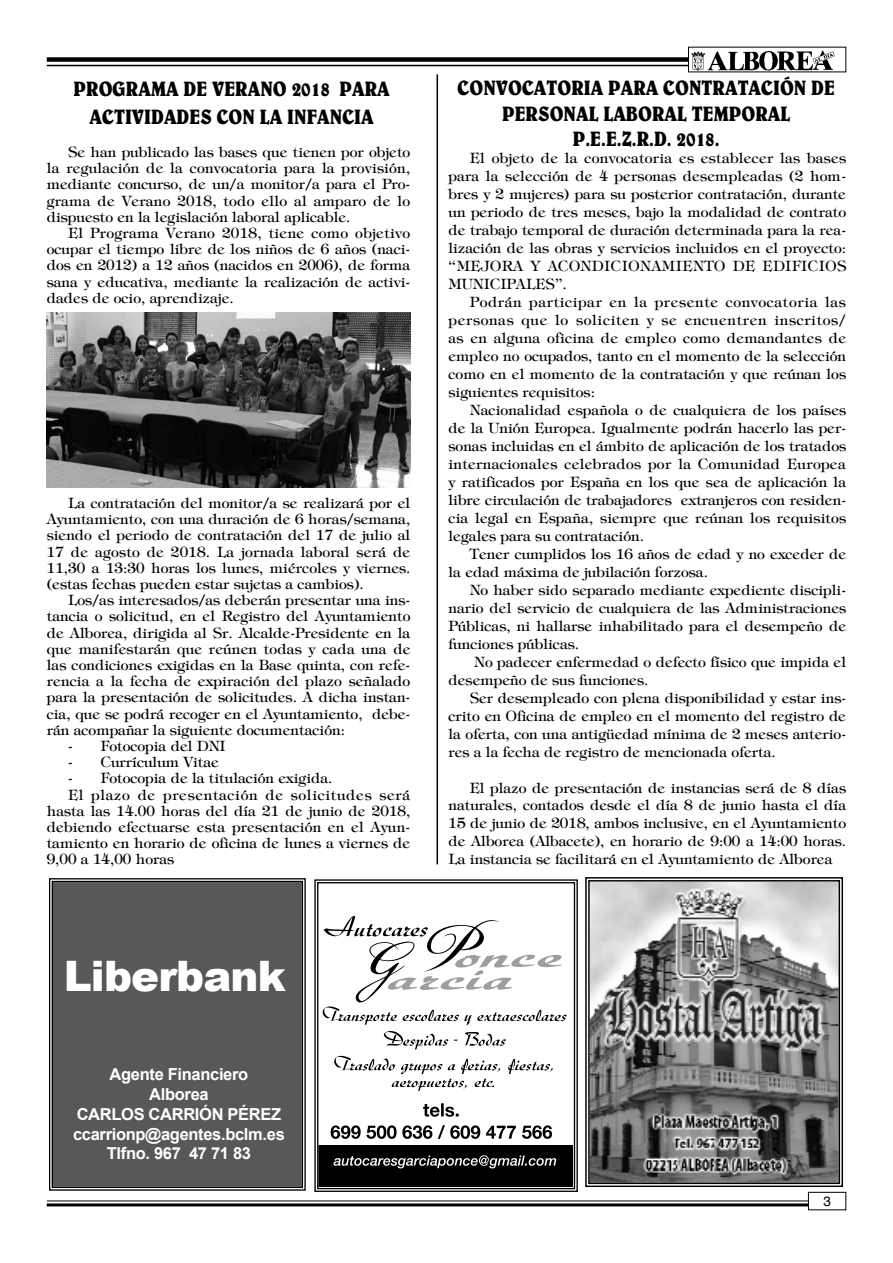
<style>
.page{position:relative;width:893px;height:1263px;background:#fff}
.page>*{position:absolute;margin:0;border:0;box-sizing:border-box;transform-origin:0 0}
.t1{font:900 42px "Arial";letter-spacing:-.02em;color:#fff}
.t2{font:700 21px/25.2px "Belwe";color:#000;text-align:center;scale:.85 1}
.t3{font:700 16.5px/19.8px "Arial";letter-spacing:-.02em;color:#fff;text-align:center}
.t4{font:14.25px/18px "Tiffany";color:#000;text-align:justify}
.t5{font:14.25px "Tiffany";letter-spacing:.045em;color:#000}
.t6{font:13.5px "Helvetica";color:#000}
</style>
<div class="page">
<hr style="left:47px;top:1200px;width:798px;height:1px;background:#000">
<hr style="left:47px;top:1203px;width:798px;height:3px;background:#000">
<img style="left:691px;top:50px;width:144px;height:20px">
<div style="left:47px;top:57px;width:642px;height:5px;background:#000"></div>
<hr style="left:47px;top:65px;width:642px;height:1px;background:#000">
<div style="left:808px;top:1192px;width:38px;height:18px;background:#fff"></div>
<div style="left:808px;top:1192px;width:38px;height:18px;border:1px solid #000"></div>
<svg style="left:585px;top:877px;width:258px;height:310px;background:#8b8b8b"></svg>
<div style="left:588px;top:880px;width:252px;height:304px;border:1px solid #000"></div>
<div style="left:49px;top:878px;width:257px;height:313px;background:#58585a"></div>
<div style="left:52px;top:881px;width:251px;height:307px;border:1px solid #000"></div>
<svg style="left:314px;top:879px;width:264px;height:313px"></svg>
<div style="left:317px;top:882px;width:258px;height:307px;border:1px solid #000"></div>
<hr style="left:436px;top:74px;width:2px;height:790px;background:#000">
<img style="left:47px;top:313px;width:363px;height:174px">
<h2 class="t2" style="left:74px;top:75px;width:373px;line-height:28.3px">PROGRAMA DE VERANO 2018 PARA<br>ACTIVIDADES CON LA INFANCIA</h2>
<p class="t4" style="left:47px;top:144px;width:365px;line-height:16.2px;text-indent:21px">Se han publicado las bases que tienen por objeto la regulación de la convocatoria para la provisión, mediante concurso, de un/a monitor/a para el Pro&shy;grama de Verano 2018, todo ello al amparo de lo dispuesto en la legislación laboral aplicable.</p>
<p class="t4" style="left:47px;top:225px;width:365px;line-height:16.2px;text-indent:21px">El Programa Verano 2018, tiene como objetivo ocupar el tiempo libre de los niños de 6 años (naci&shy;dos en 2012) a 12 años (nacidos en 2006), de forma sana y educativa, mediante la realización de activi&shy;dades de ocio, aprendizaje.</p>
<p class="t4" style="left:47px;top:495px;width:365px;line-height:16.2px;text-indent:21px">La contratación del monitor/a se realizará por el Ayuntamiento, con una duración de 6 horas/semana, siendo el periodo de contratación del 17 de julio al 17 de agosto de 2018. La jornada laboral será de 11,30 a 13:30 horas los lunes, miércoles y viernes. (estas fechas pueden estar sujetas a cambios).</p>
<p class="t4" style="left:47px;top:592px;width:365px;line-height:16.2px;text-indent:21px">Los/as interesados/as deberán presentar una ins&shy;tancia o solicitud, en el Registro del Ayuntamiento de Alborea, dirigida al Sr. Alcalde-Presidente en la que manifestarán que reúnen todas y cada una de las condiciones exigidas en la Base quinta, con refe&shy;rencia a la fecha de expiración del plazo señalado para la presentación de solicitudes. A dicha instan&shy;cia, que se podrá recoger en el Ayuntamiento, debe&shy;rán acompañar la siguiente documentación:</p>
<p class="t4" style="left:68px;top:737px;width:159px">- Fotocopia del DNI</p>
<p class="t4" style="left:68px;top:753px;width:153px">- Currículum Vitae</p>
<p class="t4" style="left:68px;top:769px;width:266px">- Fotocopia de la titulación exigida.</p>
<p class="t5" style="left:68px;top:786px;width:344px">El plazo de presentación de solicitudes será</p>
<p class="t4" style="left:47px;top:802px;width:365px">hasta las 14.00 horas del día 21 de junio de 2018,</p>
<p class="t4" style="left:47px;top:818px;width:365px">debiendo efectuarse esta presentación en el Ayun-</p>
<p class="t4" style="left:47px;top:834px;width:365px">tamiento en horario de oficina de lunes a viernes de</p>
<p class="t4" style="left:47px;top:850px;width:129px">9,00 a 14,00 horas</p>
<h2 class="t2" style="left:458px;top:76px;width:446px">CONVOCATORIA PARA CONTRATACIÓN DE<br>PERSONAL LABORAL TEMPORAL<br>P.E.E.Z.R.D. 2018.</h2>
<p class="t4" style="left:448px;top:149px;width:399px;text-indent:21px">El objeto de la convocatoria es establecer las bases para la selección de 4 personas desempleadas (2 hom&shy;bres y 2 mujeres) para su posterior contratación, durante un periodo de tres meses, bajo la modalidad de contrato de trabajo temporal de duración determinada para la rea&shy;lización de las obras y servicios incluidos en el proyecto: “MEJORA Y ACONDICIONAMIENTO DE EDIFICIOS MUNICIPALES”.</p>
<p class="t4" style="left:448px;top:293px;width:399px;text-indent:21px">Podrán participar en la presente convocatoria las personas que lo soliciten y se encuentren inscritos/ as en alguna oficina de empleo como demandantes de empleo no ocupados, tanto en el momento de la selección como en el momento de la contratación y que reúnan los siguientes requisitos:</p>
<p class="t4" style="left:448px;top:401px;width:399px;text-indent:21px">Nacionalidad española o de cualquiera de los países de la Unión Europea. Igualmente podrán hacerlo las per&shy;sonas incluidas en el ámbito de aplicación de los tratados internacionales celebrados por la Comunidad Europea y ratificados por España en los que sea de aplicación la libre circulación de trabajadores extranjeros con residen&shy;cia legal en España, siempre que reúnan los requisitos legales para su contratación.</p>
<p class="t4" style="left:448px;top:545px;width:399px;text-indent:21px">Tener cumplidos los 16 años de edad y no exceder de la edad máxima de jubilación forzosa.</p>
<p class="t4" style="left:448px;top:581px;width:399px;text-indent:21px">No haber sido separado mediante expediente discipli&shy;nario del servicio de cualquiera de las Administraciones Públicas, ni hallarse inhabilitado para el desempeño de funciones públicas.</p>
<p class="t4" style="left:448px;top:653px;width:399px;text-indent:26px">No padecer enfermedad o defecto físico que impida el desempeño de sus funciones.</p>
<p class="t4" style="left:448px;top:689px;width:399px;text-indent:21px">Ser desempleado con plena disponibilidad y estar ins&shy;crito en Oficina de empleo en el momento del registro de la oferta, con una antigüedad mínima de 2 meses anterio&shy;res a la fecha de registro de mencionada oferta.</p>
<p class="t4" style="left:448px;top:779px;width:399px;text-indent:21px">El plazo de presentación de instancias será de 8 días naturales, contados desde el día 8 de junio hasta el día 15 de junio de 2018, ambos inclusive, en el Ayuntamiento de Alborea (Albacete), en horario de 9:00 a 14:00 horas.<br>La instancia se facilitará en el Ayuntamiento de Alborea</p>
<h1 class="t1" style="left:64px;top:946px;width:224px">Liberbank</h1>
<p class="t3" style="left:73px;top:1065px;width:213px">Agente Financiero<br>Alborea<br>CARLOS CARRIÓN PÉREZ ccarrionp@agentes.bclm.es<br>Tlfno. 967 47 71 83</p>
<p class="t6" style="left:823px;top:1191px;width:9px">3</p>
</div>
